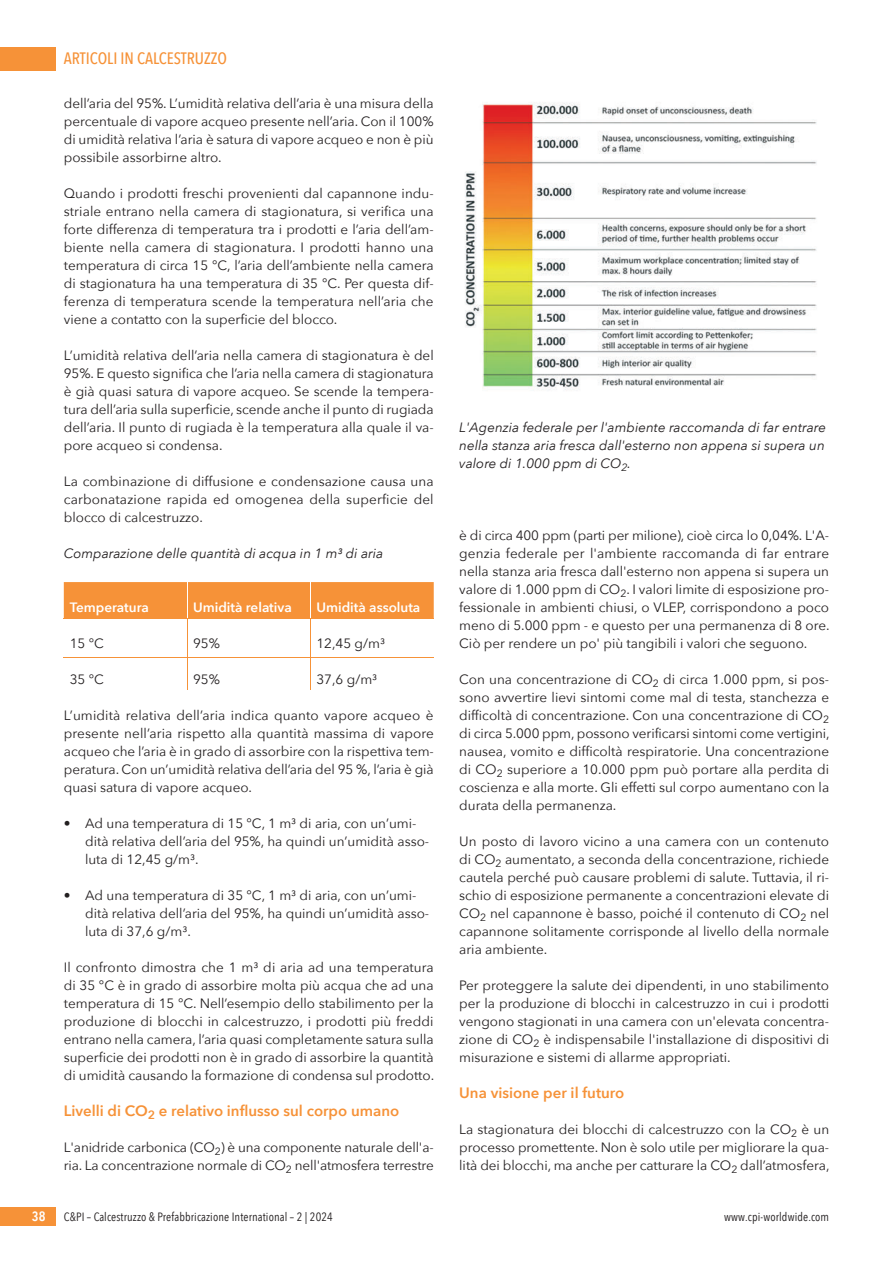
<style>
.page{position:relative;width:893px;height:1263px;background:#fff}
.page>*{position:absolute;margin:0;border:0;box-sizing:border-box;transform-origin:0 0}
.t1{font:500 16.5px "Avenir Next Condensed";color:#f69238}
.t2{font:600 15px "Avenir Next";color:#f69238}
.t3{font:13.5px/18px "Avenir Next";color:#231f20;text-align:justify}
.t4{font:italic 13.5px/18px "Avenir Next";color:#231f20;text-align:justify}
.t5{font:600 13.5px "Avenir Next";color:#fff}
.t6{font:600 13.5px "Avenir Next Condensed";color:#fff}
.t7{font:12px "Avenir Next Condensed";letter-spacing:.01em;color:#231f20}
</style>
<div class="page">
<div style="left:0;top:47px;width:55px;height:23px;background:#f69238"></div>
<div style="left:0;top:1208px;width:55px;height:18px;background:#f69238"></div>
<div style="left:64px;top:582px;width:370px;height:36px;background:#f69238"></div>
<hr style="left:187px;top:618px;width:1px;height:39px;background:#f69238">
<hr style="left:310px;top:618px;width:1px;height:39px;background:#f69238">
<hr style="left:64px;top:657px;width:123px;height:1px;background:#f69238">
<hr style="left:187px;top:657px;width:123px;height:1px;background:#f69238">
<hr style="left:187px;top:657px;width:1px;height:33px;background:#f69238">
<hr style="left:310px;top:657px;width:124px;height:1px;background:#f69238">
<hr style="left:310px;top:657px;width:1px;height:33px;background:#f69238">
<hr style="left:64px;top:618px;width:123px;height:1px;background:#f69238">
<hr style="left:187px;top:618px;width:123px;height:1px;background:#f69238">
<hr style="left:310px;top:618px;width:124px;height:1px;background:#f69238">
<hr style="left:187px;top:582px;width:1px;height:36px;background:#fff">
<hr style="left:310px;top:582px;width:1px;height:36px;background:#fff">
<img style="left:465px;top:102px;width:352px;height:288px">
<p class="t1" style="left:64px;top:49px;width:165px">ARTICOLI IN CALCESTRUZZO</p>
<p class="t3" style="left:64px;top:94px;width:371px">dell’aria del 95%. L’umidità relativa dell’aria è una misura della percentuale di vapore acqueo presente nell’aria. Con il 100% di umidità relativa l’aria è satura di vapore acqueo e non è più possibile assorbirne altro.</p>
<p class="t3" style="left:64px;top:184px;width:372px">Quando i prodotti freschi provenienti dal capannone indu&shy;striale entrano nella camera di stagionatura, si verifica una forte differenza di temperatura tra i prodotti e l’aria dell’am&shy;biente nella camera di stagionatura. I prodotti hanno una temperatura di circa 15 °C, l’aria dell’ambiente nella camera di stagionatura ha una temperatura di 35 °C. Per questa dif&shy;ferenza di temperatura scende la temperatura nell’aria che viene a contatto con la superficie del blocco.</p>
<p class="t3" style="left:64px;top:346px;width:372px">L’umidità relativa dell’aria nella camera di stagionatura è del 95%. E questo significa che l’aria nella camera di stagionatura è già quasi satura di vapore acqueo. Se scende la tempera&shy;tura dell’aria sulla superficie, scende anche il punto di rugiada dell’aria. Il punto di rugiada è la temperatura alla quale il va&shy;pore acqueo si condensa.</p>
<p class="t3" style="left:64px;top:472px;width:371px">La combinazione di diffusione e condensazione causa una carbonatazione rapida ed omogenea della superficie del blocco di calcestruzzo.</p>
<p class="t4" style="left:64px;top:544px;width:321px">Comparazione delle quantità di acqua in 1 m³ di aria</p>
<p class="t5" style="left:70px;top:596px;width:81px">Temperatura</p>
<p class="t5" style="left:193px;top:596px;width:100px">Umidità relativa</p>
<p class="t5" style="left:316px;top:596px;width:105px">Umidità assoluta</p>
<p class="t3" style="left:70px;top:634px;width:36px">15 °C</p>
<p class="t3" style="left:193px;top:634px;width:28px">95%</p>
<p class="t3" style="left:316px;top:634px;width:70px">12,45 g/m³</p>
<p class="t3" style="left:70px;top:670px;width:36px">35 °C</p>
<p class="t3" style="left:193px;top:670px;width:28px">95%</p>
<p class="t3" style="left:316px;top:670px;width:62px">37,6 g/m³</p>
<p class="t3" style="left:64px;top:706px;width:372px">L’umidità relativa dell’aria indica quanto vapore acqueo è presente nell’aria rispetto alla quantità massima di vapore acqueo che l’aria è in grado di assorbire con la rispettiva tem&shy;peratura. Con un’umidità relativa dell’aria del 95 %, l’aria è già quasi satura di vapore acqueo.</p>
<p class="t3" style="left:85px;top:814px;width:346px;text-align:left;text-indent:-21px">• Ad una temperatura di 15 °C, 1 m³ di aria, con un’umi&shy;dità relativa dell’aria del 95%, ha quindi un’umidità asso&shy;luta di 12,45 g/m³.</p>
<p class="t3" style="left:85px;top:886px;width:346px;text-align:left;text-indent:-21px">• Ad una temperatura di 35 °C, 1 m³ di aria, con un’umi&shy;dità relativa dell’aria del 95%, ha quindi un’umidità asso&shy;luta di 37,6 g/m³.</p>
<p class="t3" style="left:64px;top:958px;width:372px">Il confronto dimostra che 1 m³ di aria ad una temperatura di 35 °C è in grado di assorbire molta più acqua che ad una temperatura di 15 °C. Nell’esempio dello stabilimento per la produzione di blocchi in calcestruzzo, i prodotti più freddi entrano nella camera, l’aria quasi completamente satura sulla superficie dei prodotti non è in grado di assorbire la quantità di umidità causando la formazione di condensa sul prodotto.</p>
<p class="t2" style="left:64px;top:1098px;width:337px">Livelli di CO<sub>2</sub> e relativo influsso sul corpo umano</p>
<p class="t3" style="left:64px;top:1138px;width:371px">L'anidride carbonica (CO<sub>2</sub>) è una componente naturale dell'a&shy;ria. La concentrazione normale di CO<sub>2</sub> nell'atmosfera terrestre</p>
<p class="t4" style="left:459px;top:418px;width:368px">L'Agenzia federale per l'ambiente raccomanda di far entrare nella stanza aria fresca dall'esterno non appena si supera un valore di 1.000 ppm di CO<sub>2</sub>.</p>
<p class="t3" style="left:459px;top:526px;width:372px">è di circa 400 ppm (parti per milione), cioè circa lo 0,04%. L'A&shy;genzia federale per l'ambiente raccomanda di far entrare nella stanza aria fresca dall'esterno non appena si supera un valore di 1.000 ppm di CO<sub>2</sub>. I valori limite di esposizione pro&shy;fessionale in ambienti chiusi, o VLEP, corrispondono a poco meno di 5.000 ppm - e questo per una permanenza di 8 ore.<br>Ciò per rendere un po' più tangibili i valori che seguono.</p>
<p class="t3" style="left:459px;top:670px;width:372px">Con una concentrazione di CO<sub>2</sub> di circa 1.000 ppm, si pos&shy;sono avvertire lievi sintomi come mal di testa, stanchezza e difficoltà di concentrazione. Con una concentrazione di CO<sub>2 </sub>di circa 5.000 ppm, possono verificarsi sintomi come vertigini, nausea, vomito e difficoltà respiratorie. Una concentrazione di CO<sub>2</sub> superiore a 10.000 ppm può portare alla perdita di coscienza e alla morte. Gli effetti sul corpo aumentano con la durata della permanenza.</p>
<p class="t3" style="left:459px;top:832px;width:371px">Un posto di lavoro vicino a una camera con un contenuto di CO<sub>2</sub> aumentato, a seconda della concentrazione, richiede cautela perché può causare problemi di salute. Tuttavia, il ri&shy;schio di esposizione permanente a concentrazioni elevate di CO<sub>2</sub> nel capannone è basso, poiché il contenuto di CO<sub>2</sub> nel capannone solitamente corrisponde al livello della normale aria ambiente.</p>
<p class="t3" style="left:459px;top:976px;width:371px">Per proteggere la salute dei dipendenti, in uno stabilimento per la produzione di blocchi in calcestruzzo in cui i prodotti vengono stagionati in una camera con un'elevata concentra&shy;zione di CO<sub>2</sub> è indispensabile l'installazione di dispositivi di misurazione e sistemi di allarme appropriati.</p>
<p class="t2" style="left:459px;top:1080px;width:166px">Una visione per il futuro</p>
<p class="t3" style="left:459px;top:1120px;width:372px">La stagionatura dei blocchi di calcestruzzo con la CO<sub>2</sub> è un processo promettente. Non è solo utile per migliorare la qua&shy;lità dei blocchi, ma anche per catturare la CO<sub>2</sub> dall’atmosfera,</p>
<p class="t6" style="left:32px;top:1205px;width:15px">38</p>
<p class="t7" style="left:64px;top:1207px;width:271px">C&amp;PI – Calcestruzzo &amp; Prefabbricazione International – 2 | 2024</p>
<p class="t7" style="left:724px;top:1207px;width:107px">www.cpi-worldwide.com</p>
</div>
